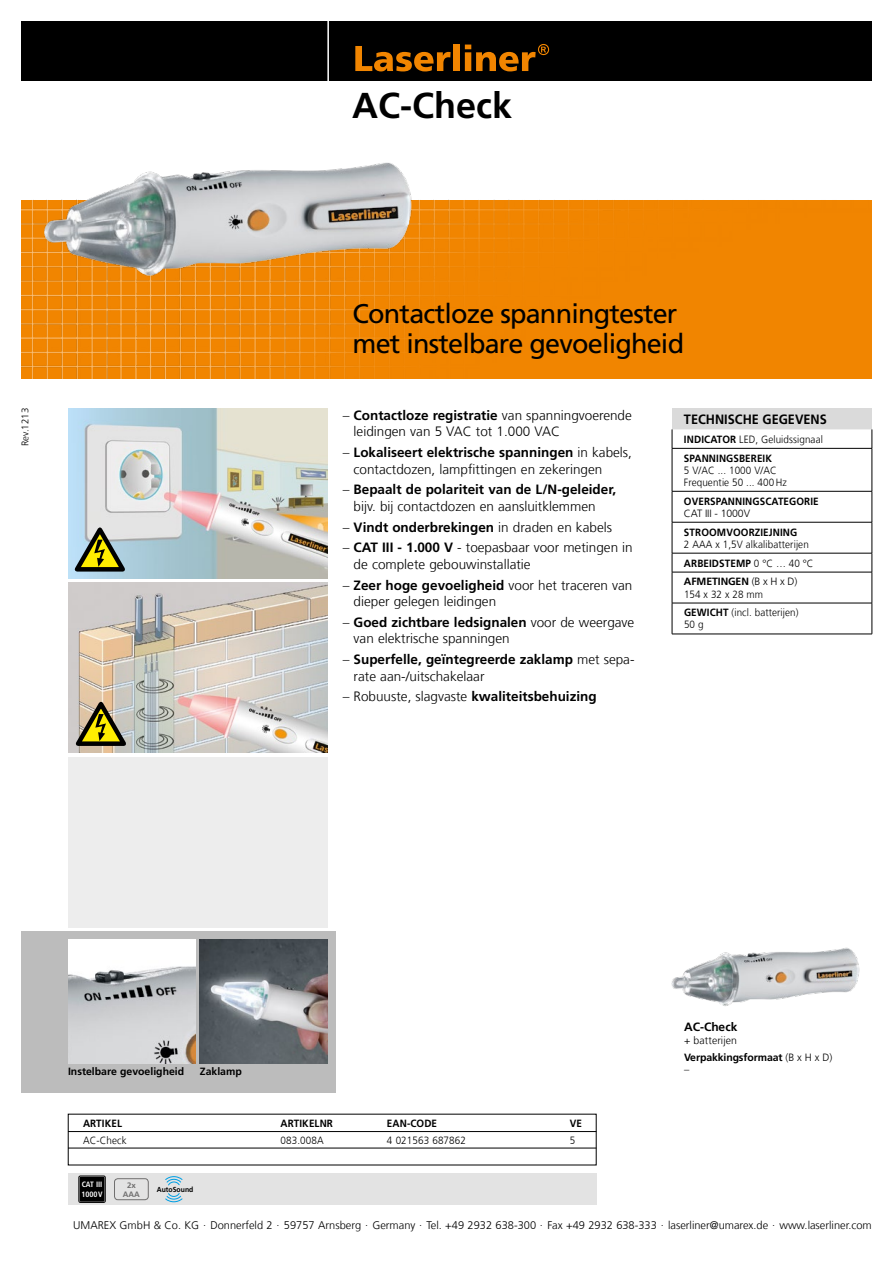
<style>
.page{position:relative;width:893px;height:1263px;background:#fff}
.page>*{position:absolute;margin:0;border:0;box-sizing:border-box;transform-origin:0 0}
.t1{font:700 36px "Frutiger LT Com";color:#000}
.t2{font:27px/30px "Frutiger LT Com";letter-spacing:-.03em;color:#000}
.t3{font:300 13.5px/16.5px "Frutiger LT Com";color:#000}
.t4{font:700 13.5px "Frutiger LT Com";color:#000}
.t5{font:700 13.5px "Frutiger LT Com";color:#000;scale:.94 1}
.t6{font:700 12px "Frutiger LT Com";color:#000}
.t7{font:300 11.1px "Frutiger LT Com";color:#000}
.t8{font:300 10.5px/18.9px "Frutiger LT Com";letter-spacing:.01em;color:#000;scale:.94 1}
.t9{font:700 10.5px/18.9px "Frutiger LT Com";letter-spacing:.01em;color:#000;scale:.94 1}
.t10{font:300 10.5px/16.8px "Frutiger LT Com";letter-spacing:.01em;color:#000}
.t11{font:700 10.5px "Frutiger LT Com";letter-spacing:.01em;color:#000}
.t12{font:300 10.5px "Frutiger LT Com";letter-spacing:-.01em;color:#000}
.t13{font:300 9.6px "Frutiger LT Com";color:#000}
.t14{font:700 condensed 7.8px/9.3px "Frutiger LT Com";color:#fff}
.t15{font:700 7.8px/9px "Frutiger LT Com";color:#706f6f;text-align:center}
.t16{font:700 7.2px "Frutiger LT Com";color:#000;scale:.94 1}
.s1{font-weight:700}
.s2{font-weight:300}
</style>
<div class="page">
<div style="left:68px;top:757px;width:259px;height:170px;background:#ededed"></div>
<img style="left:68px;top:583px;width:259px;height:170px">
<img style="left:68px;top:408px;width:259px;height:170px">
<svg style="left:74px;top:527px;width:51px;height:45px;background:#94996a"></svg>
<svg style="left:75px;top:702px;width:51px;height:44px;background:#988e51"></svg>
<img style="left:21px;top:200px;width:851px;height:178px">
<div style="left:21px;top:21px;width:851px;height:60px;background:#000"></div>
<hr style="left:327px;top:20px;width:2px;height:62px;background:#fff">
<svg style="left:355px;top:46px;width:96px;height:25px"></svg>
<div style="left:454px;top:44px;width:6px;height:27px;background:#f18500"></div>
<svg style="left:465px;top:44px;width:84px;height:27px"></svg>
<div style="left:68px;top:1174px;width:528px;height:31px;background:#e3e3e3"></div>
<div style="left:114px;top:1178px;width:34px;height:22px;border:1px solid #706f6f;border-radius:3px"></div>
<div style="left:79px;top:1176px;width:26px;height:26px;border:1px solid #000;border-radius:2px"></div>
<div style="left:80px;top:1177px;width:25px;height:25px;background:#000"></div>
<svg style="left:165px;top:1176px;width:18px;height:10px"></svg>
<svg style="left:165px;top:1193px;width:18px;height:9px"></svg>
<div style="left:21px;top:931px;width:315px;height:162px;background:#bcbcbc"></div>
<img style="left:68px;top:940px;width:128px;height:123px">
<img style="left:200px;top:940px;width:127px;height:123px">
<img style="left:29px;top:162px;width:406px;height:127px">
<img style="left:671px;top:947px;width:189px;height:59px">
<div style="left:672px;top:408px;width:200px;height:21px;background:#dadada"></div>
<svg style="left:672px;top:429px;width:201px;height:205px"></svg>
<hr style="left:872px;top:572px;width:1px;height:31px;background:#000">
<hr style="left:872px;top:603px;width:1px;height:31px;background:#000">
<hr style="left:672px;top:634px;width:200px;height:1px;background:#000">
<hr style="left:68px;top:1131px;width:528px;height:1px;background:#000">
<hr style="left:68px;top:1148px;width:528px;height:1px;background:#000">
<p class="t13" style="left:20px;top:446px;width:39px;rotate:-90deg">Rev.1213</p>
<h1 class="t1" style="left:352px;top:84px;width:161px">AC-Check</h1>
<h2 class="t2" style="left:353px;top:298px;width:333px">Contactloze spanningtester met instelbare gevoeligheid</h2>
<p class="t3" style="left:354px;top:407px;width:280px;text-indent:-11px">– <span class="s1">Contactloze registratie</span> van spanningvoerende leidingen van 5 VAC tot 1.000 VAC</p>
<p class="t3" style="left:354px;top:444px;width:280px;text-indent:-11px">– <span class="s1">Lokaliseert elektrische spanningen</span> in kabels, contactdozen, lampfittingen en zekeringen</p>
<p class="t3" style="left:354px;top:481px;width:264px;text-indent:-11px">– <span class="s1">Bepaalt de polariteit van de L/N-geleider, </span>bijv. bij contactdozen en aansluitklemmen</p>
<p class="t4" style="left:343px;top:519px;width:271px"><span class="s2">–</span> Vindt onderbrekingen <span class="s2">in draden en kabels</span></p>
<p class="t3" style="left:354px;top:539px;width:281px;text-indent:-11px">– <span class="s1">CAT III - 1.000 V</span> - toepasbaar voor metingen in de complete gebouwinstallatie</p>
<p class="t3" style="left:354px;top:577px;width:280px;text-indent:-11px">– <span class="s1">Zeer hoge gevoeligheid</span> voor het traceren van dieper gelegen leidingen</p>
<p class="t3" style="left:354px;top:614px;width:282px;text-indent:-11px">– <span class="s1">Goed zichtbare ledsignalen</span> voor de weergave van elektrische spanningen</p>
<p class="t3" style="left:354px;top:651px;width:282px;text-indent:-11px">– <span class="s1">Superfelle, geïntegreerde zaklamp</span> met sepa&shy;rate aan-/uitschakelaar</p>
<p class="t3" style="left:343px;top:688px;width:255px">– Robuuste, slagvaste <span class="s1">kwaliteitsbehuizing</span></p>
<p class="t5" style="left:684px;top:411px;width:153px">TECHNISCHE GEGEVENS</p>
<p class="t9" style="left:684px;top:430px;width:149px">INDICATOR <span class="s2">LED, Geluidssignaal<br></span>SPANNINGSBEREIK</p>
<p class="t8" style="left:684px;top:464px;width:111px;line-height:12px">5 V/AC ... 1000 V/AC<br>Frequentie 50 ... 400Hz</p>
<p class="t9" style="left:684px;top:492px;width:145px">OVERSPANNINGSCATEGORIE</p>
<p class="t12" style="left:684px;top:507px;width:68px">CAT III - 1000V</p>
<p class="t9" style="left:684px;top:523px;width:122px">STROOMVOORZIEJNING</p>
<p class="t8" style="left:684px;top:535px;width:139px">2 AAA x 1,5V alkalibatterijen<br><span class="s1">ARBEIDSTEMP</span> 0 °C … 40 °C<br><span class="s1">AFMETINGEN</span> (B x H x D)</p>
<p class="t8" style="left:684px;top:584px;width:123px">154 x 32 x 28 mm<br><span class="s1">GEWICHT</span> (incl. batterijen)</p>
<p class="t8" style="left:684px;top:615px;width:22px">50 g</p>
<p class="t11" style="left:68px;top:1065px;width:118px">Instelbare gevoeligheid</p>
<p class="t11" style="left:200px;top:1065px;width:44px">Zaklamp</p>
<p class="t9" style="left:83px;top:1114px;width:43px">ARTIKEL</p>
<p class="t9" style="left:281px;top:1114px;width:57px">ARTIKELNR</p>
<p class="t9" style="left:387px;top:1114px;width:55px">EAN-CODE</p>
<p class="t9" style="left:570px;top:1114px;width:14px">VE</p>
<p class="t8" style="left:83px;top:1130px;width:48px">AC-Check</p>
<p class="t8" style="left:281px;top:1130px;width:47px">083.008A</p>
<p class="t8" style="left:387px;top:1130px;width:86px">4 021563 687862</p>
<p class="t8" style="left:570px;top:1130px;width:7px">5</p>
<p class="t14" style="left:82px;top:1180px;width:23px">CAT III<br>1000V</p>
<p class="t16" style="left:157px;top:1185px;width:40px">AutoSound</p>
<p class="t15" style="left:123px;top:1180px;width:19px">2x<br>AAA</p>
<p class="t6" style="left:684px;top:1020px;width:55px">AC-Check</p>
<p class="t10" style="left:684px;top:1032px;width:150px">+ batterijen<br><span class="s1">Verpakkingsformaat</span> (B x H x D)</p>
<p class="t10" style="left:684px;top:1060px;width:7px">–</p>
<p class="t7" style="left:73px;top:1218px;width:800px">UMAREX GmbH &amp; Co. KG . Donnerfeld 2 . 59757 Arnsberg . Germany . Tel. +49 2932 638-300 . Fax +49 2932 638-333 . laserliner@umarex.de . www.laserliner.com</p>
</div>
